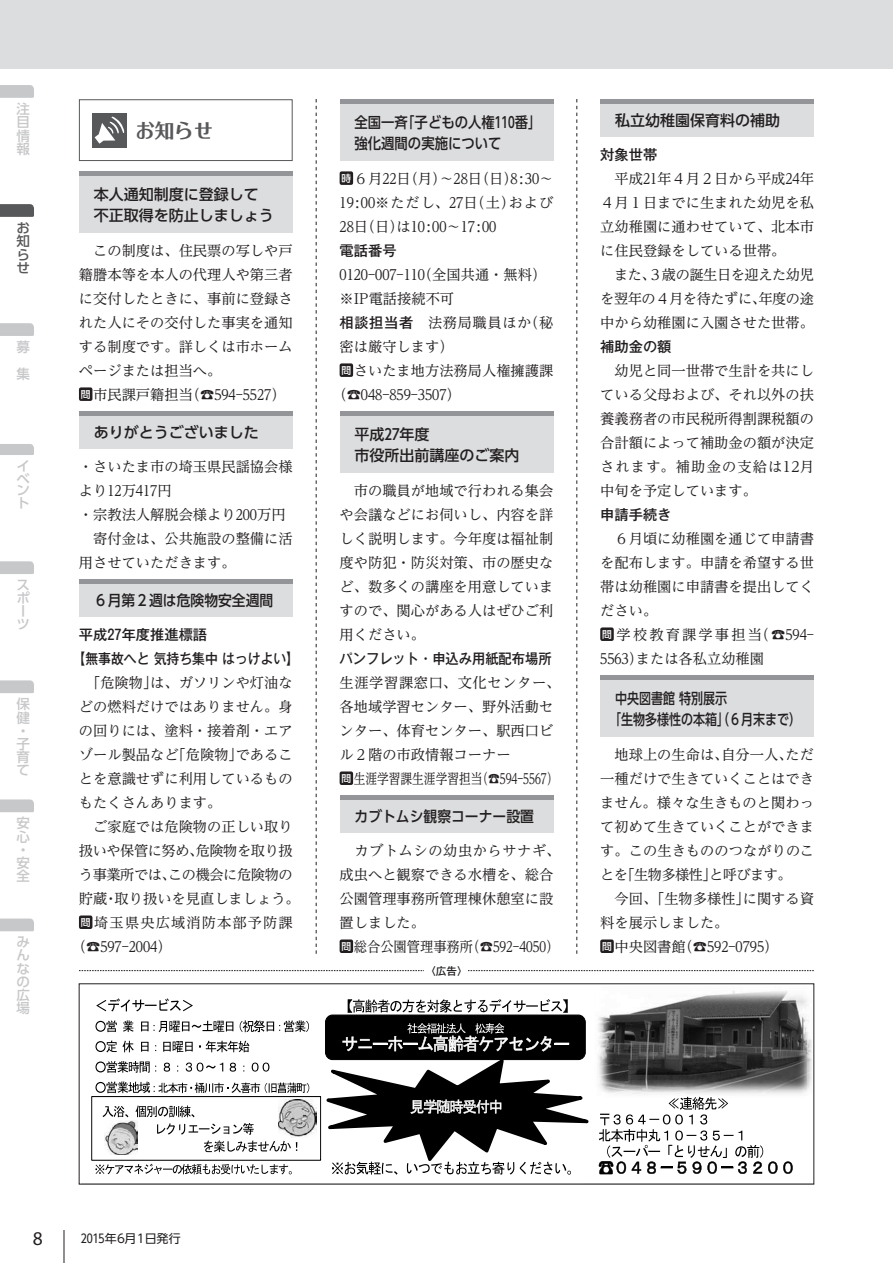
<style>
.page{position:relative;width:893px;height:1263px;background:#fff}
.page>*{position:absolute;margin:0;border:0;box-sizing:border-box;transform-origin:0 0}
.t1{font:700 19.5px "Folk Pro";color:#57585a}
.t2{font:19.5px "Myriad Pro";color:#231f20}
.t3{font:500 15px/21px "UD Shin Go Pro";color:#231f20}
.t4{font:500 15px/21px "UD Shin Go Pro";color:#231f20;scale:.89 1}
.t5{font:500 15px "UD Shin Go Pro";color:#231f20;scale:.92 1}
.t6{font:500 15px/21px "UD Shin Go Pro";color:#231f20;scale:.8 1}
.t7{font:14.25px/24px "UD Reimin Pro";color:#231f20}
.t8{font:500 14.25px/24px "Gothic MB101 Pro";color:#231f20}
.t9{font:14.25px "UD Reimin Pro";letter-spacing:-.035em;color:#231f20}
.t10{font:500 14.25px "Gothic MB101 Pro";color:#231f20;scale:.93 1}
.t11{font:14.25px "UD Reimin Pro";letter-spacing:.04em;color:#231f20}
.t12{font:14.25px "UD Reimin Pro";letter-spacing:.075em;color:#231f20}
.t13{font:500 13.5px/13.2px "UD Shin Go Pro";color:#c7c8ca}
.t14{font:500 13.5px/13.4px "UD Shin Go Pro";color:#57585a;text-align:justify}
.t15{font:12px "UD Shin Go Pro";letter-spacing:-.005em;color:#231f20}
.t16{font:500 10.5px "Gothic MB101 Pro";color:#231f20}
.s1{font-family:"UD Shin Go Pro";font-weight:500;font-size:9.75px;color:#fff}
.s2{font-family:"Gothic MB101 Pro";font-weight:500}
</style>
<div class="page">
<div style="left:0;top:0;width:893px;height:69px;background:#dcdddf"></div>
<svg style="left:79px;top:970px;width:735px;height:1px"></svg>
<div style="left:425px;top:963px;width:43px;height:15px;background:#fff"></div>
<img style="left:808px;top:1020px;width:4px;height:70px">
<img style="left:695px;top:991px;width:113px;height:103px">
<svg style="left:95px;top:998px;width:698px;height:177px"></svg>
<img style="left:105px;top:1120px;width:33px;height:34px">
<img style="left:279px;top:1099px;width:38px;height:38px">
<div style="left:79px;top:99px;width:214px;height:62px;border:1px solid #57585a"></div>
<div style="left:92px;top:113px;width:34px;height:34px;background:#57585a"></div>
<svg style="left:95px;top:116px;width:29px;height:28px"></svg>
<div style="left:79px;top:171px;width:214px;height:62px;background:#dcdddf"></div>
<div style="left:79px;top:171px;width:214px;height:5px;background:#939598"></div>
<div style="left:79px;top:387px;width:13px;height:14px;background:#231f20;border-radius:2px"></div>
<div style="left:79px;top:411px;width:214px;height:38px;background:#dcdddf"></div>
<div style="left:79px;top:411px;width:214px;height:5px;background:#939598"></div>
<div style="left:79px;top:579px;width:214px;height:38px;background:#dcdddf"></div>
<div style="left:79px;top:579px;width:214px;height:5px;background:#939598"></div>
<div style="left:79px;top:915px;width:13px;height:14px;background:#231f20;border-radius:2px"></div>
<div style="left:340px;top:99px;width:213px;height:62px;background:#dcdddf"></div>
<div style="left:340px;top:99px;width:213px;height:5px;background:#939598"></div>
<div style="left:340px;top:171px;width:13px;height:14px;background:#231f20;border-radius:2px"></div>
<div style="left:340px;top:363px;width:13px;height:14px;background:#231f20;border-radius:2px"></div>
<div style="left:340px;top:411px;width:213px;height:62px;background:#dcdddf"></div>
<div style="left:340px;top:411px;width:213px;height:5px;background:#939598"></div>
<div style="left:340px;top:771px;width:13px;height:14px;background:#231f20;border-radius:2px"></div>
<div style="left:340px;top:795px;width:213px;height:38px;background:#dcdddf"></div>
<div style="left:340px;top:795px;width:213px;height:5px;background:#939598"></div>
<div style="left:340px;top:939px;width:13px;height:14px;background:#231f20;border-radius:2px"></div>
<div style="left:600px;top:99px;width:214px;height:38px;background:#dcdddf"></div>
<div style="left:600px;top:99px;width:214px;height:5px;background:#939598"></div>
<div style="left:600px;top:627px;width:14px;height:14px;background:#231f20;border-radius:2px"></div>
<div style="left:600px;top:675px;width:214px;height:62px;background:#dcdddf"></div>
<div style="left:600px;top:675px;width:214px;height:5px;background:#939598"></div>
<div style="left:600px;top:939px;width:14px;height:14px;background:#231f20;border-radius:2px"></div>
<svg style="left:316px;top:99px;width:1px;height:855px"></svg>
<svg style="left:576px;top:99px;width:1px;height:855px"></svg>
<svg style="left:0;top:85px;width:34px;height:13px"></svg>
<svg style="left:0;top:204px;width:34px;height:13px"></svg>
<svg style="left:0;top:323px;width:34px;height:13px"></svg>
<svg style="left:0;top:444px;width:34px;height:11px"></svg>
<svg style="left:0;top:561px;width:34px;height:13px"></svg>
<svg style="left:0;top:680px;width:34px;height:13px"></svg>
<svg style="left:0;top:799px;width:34px;height:13px"></svg>
<svg style="left:0;top:918px;width:34px;height:13px"></svg>
<hr style="left:64px;top:1230px;width:1px;height:33px;background:#231f20">
<p class="t13" style="left:17px;top:102px;width:15px;text-align:justify">注目情報</p>
<p class="t14" style="left:17px;top:221px;width:14px">お知らせ</p>
<p class="t13" style="left:17px;top:333px;width:15px;line-height:27px">募集</p>
<p class="t13" style="left:17px;top:459px;width:15px">イベ</p>
<p class="t13" style="left:17px;top:483px;width:14px">ント</p>
<p class="t13" style="left:17px;top:578px;width:15px">スポーツ</p>
<p class="t13" style="left:17px;top:697px;width:15px">保健・子育て</p>
<p class="t13" style="left:17px;top:816px;width:15px">安心・安全</p>
<p class="t13" style="left:17px;top:935px;width:15px;text-align:justify">みんなの広場</p>
<h1 class="t1" style="left:135px;top:113px;width:79px">お知らせ</h1>
<p class="t3" style="left:94px;top:183px;width:182px">本人通知制度に登録して不正取得を防止しましょう</p>
<p class="t7" style="left:79px;top:238px;width:215px">　この制度は、住民票の写しや戸籍謄本等を本人の代理人や第三者に交付したときに、事前に登録された人にその交付した事実を通知する制度です。詳しくは市ホームページまたは担当へ。<br><span class="s1">問</span>市民課戸籍担当（☎594-5527）</p>
<p class="t3" style="left:94px;top:421px;width:167px">ありがとうございました</p>
<p class="t7" style="left:79px;top:454px;width:215px">・さいたま市の埼玉県民謡協会様より12万417円<br>・宗教法人解脱会様より200万円　寄付金は、公共施設の整備に活用させていただきます。</p>
<p class="t5" style="left:94px;top:588px;width:196px">６月第２週は危険物安全週間</p>
<p class="t8" style="left:73px;top:620px;width:228px;text-indent:6px">平成27年度推進標語<br>【無事故へと 気持ち集中 はっけよい】</p>
<p class="t7" style="left:79px;top:670px;width:215px">　「危険物」は、ガソリンや灯油な</p>
<p class="t7" style="left:79px;top:694px;width:215px">どの燃料だけではありません。身</p>
<p class="t7" style="left:79px;top:718px;width:215px">の回りには、塗料・接着剤・エア</p>
<p class="t7" style="left:79px;top:742px;width:215px">ゾール製品など「危険物」であるこ</p>
<p class="t7" style="left:79px;top:766px;width:215px">とを意識せずに利用しているもの</p>
<p class="t7" style="left:79px;top:790px;width:144px">もたくさんあります。</p>
<p class="t7" style="left:79px;top:814px;width:215px">　ご家庭では危険物の正しい取り</p>
<p class="t9" style="left:79px;top:839px;width:215px">扱いや保管に努め、危険物を取り扱</p>
<p class="t9" style="left:79px;top:863px;width:215px">う事業所では、この機会に危険物の</p>
<p class="t7" style="left:79px;top:886px;width:222px">貯蔵・取り扱いを見直しましょう。</p>
<p class="t12" style="left:81px;top:911px;width:213px"><span class="s1">問</span>埼玉県央広域消防本部予防課</p>
<p class="t7" style="left:72px;top:934px;width:101px">（☎597-2004）</p>
<p class="t4" style="left:355px;top:111px;width:211px">全国一斉「子どもの人権110番」強化週間の実施について</p>
<p class="t7" style="left:340px;top:166px;width:215px;text-align:justify"><span class="s1">時</span>６月22日（月）～28日（日）8:30～19:00※ただし、27日（土）および28日（日）は10:00～17:00</p>
<p class="t8" style="left:340px;top:236px;width:58px">電話番号</p>
<p class="t7" style="left:340px;top:262px;width:208px">0120-007-110（全国共通・無料）</p>
<p class="t7" style="left:340px;top:286px;width:116px">※IP電話接続不可</p>
<p class="t11" style="left:340px;top:311px;width:215px"><span class="s2">相談担当者</span>　法務局職員ほか（秘</p>
<p class="t7" style="left:340px;top:334px;width:115px">密は厳守します）</p>
<p class="t7" style="left:341px;top:358px;width:213px"><span class="s1">問</span>さいたま地方法務局人権擁護課</p>
<p class="t7" style="left:332px;top:382px;width:130px">（☎048-859-3507）</p>
<p class="t3" style="left:355px;top:423px;width:166px">平成27年度<br>市役所出前講座のご案内</p>
<p class="t7" style="left:340px;top:478px;width:215px;text-align:justify">　市の職員が地域で行われる集会や会議などにお伺いし、内容を詳しく説明します。今年度は福祉制度や防犯・防災対策、市の歴史など、数多くの講座を用意していますので、関心がある人はぜひご利用ください。</p>
<p class="t10" style="left:340px;top:646px;width:230px">パンフレット・申込み用紙配布場所</p>
<p class="t7" style="left:340px;top:670px;width:222px">生涯学習課窓口、文化センター、各地域学習センター、野外活動センター、体育センター、駅西口ビル２階の市政情報コーナー<br><span class="s1">問</span>生涯学習課生涯学習担当（☎594-5567）</p>
<p class="t5" style="left:355px;top:804px;width:196px">カブトムシ観察コーナー設置</p>
<p class="t7" style="left:340px;top:838px;width:222px">　カブトムシの幼虫からサナギ、成虫へと観察できる水槽を、総合公園管理事務所管理棟休憩室に設置しました。<br><span class="s1">問</span>総合公園管理事務所（☎592-4050）</p>
<p class="t16" style="left:425px;top:962px;width:43px">〈広告〉</p>
<p class="t3" style="left:615px;top:109px;width:167px">私立幼稚園保育料の補助</p>
<p class="t8" style="left:600px;top:140px;width:58px">対象世帯</p>
<p class="t7" style="left:600px;top:166px;width:215px">　平成21年４月２日から平成24年<br>４月１日までに生まれた幼児を私立幼稚園に通わせていて、北本市に住民登録をしている世帯。<br>　また、３歳の誕生日を迎えた幼児を翌年の４月を待たずに、年度の途中から幼稚園に入園させた世帯。</p>
<p class="t8" style="left:600px;top:332px;width:73px">補助金の額</p>
<p class="t7" style="left:600px;top:358px;width:215px;text-align:justify">　幼児と同一世帯で生計を共にしている父母および、それ以外の扶養義務者の市民税所得割課税額の合計額によって補助金の額が決定されます。補助金の支給は12月中旬を予定しています。</p>
<p class="t8" style="left:600px;top:500px;width:73px">申請手続き</p>
<p class="t7" style="left:600px;top:526px;width:215px">　６月頃に幼稚園を通じて申請書を配布します。申請を希望する世帯は幼稚園に申請書を提出してください。<br><span class="s1">問</span>学校教育課学事担当（☎594-<br>5563）または各私立幼稚園</p>
<p class="t6" style="left:609px;top:687px;width:241px;text-indent:6px">中央図書館 特別展示<br>「生物多様性の本箱」（６月末まで）</p>
<p class="t7" style="left:600px;top:742px;width:215px">　地球上の生命は、自分一人、ただ一種だけで生きていくことはできません。様々な生きものと関わって初めて生きていくことができます。この生きもののつながりのことを「生物多様性」と呼びます。<br>　今回、「生物多様性」に関する資料を展示しました。<br><span class="s1">問</span>中央図書館（☎592-0795）</p>
<h1 class="t2" style="left:33px;top:1226px;width:12px">8</h1>
<p class="t15" style="left:81px;top:1228px;width:102px">2015年6月１日発行</p>
</div>
